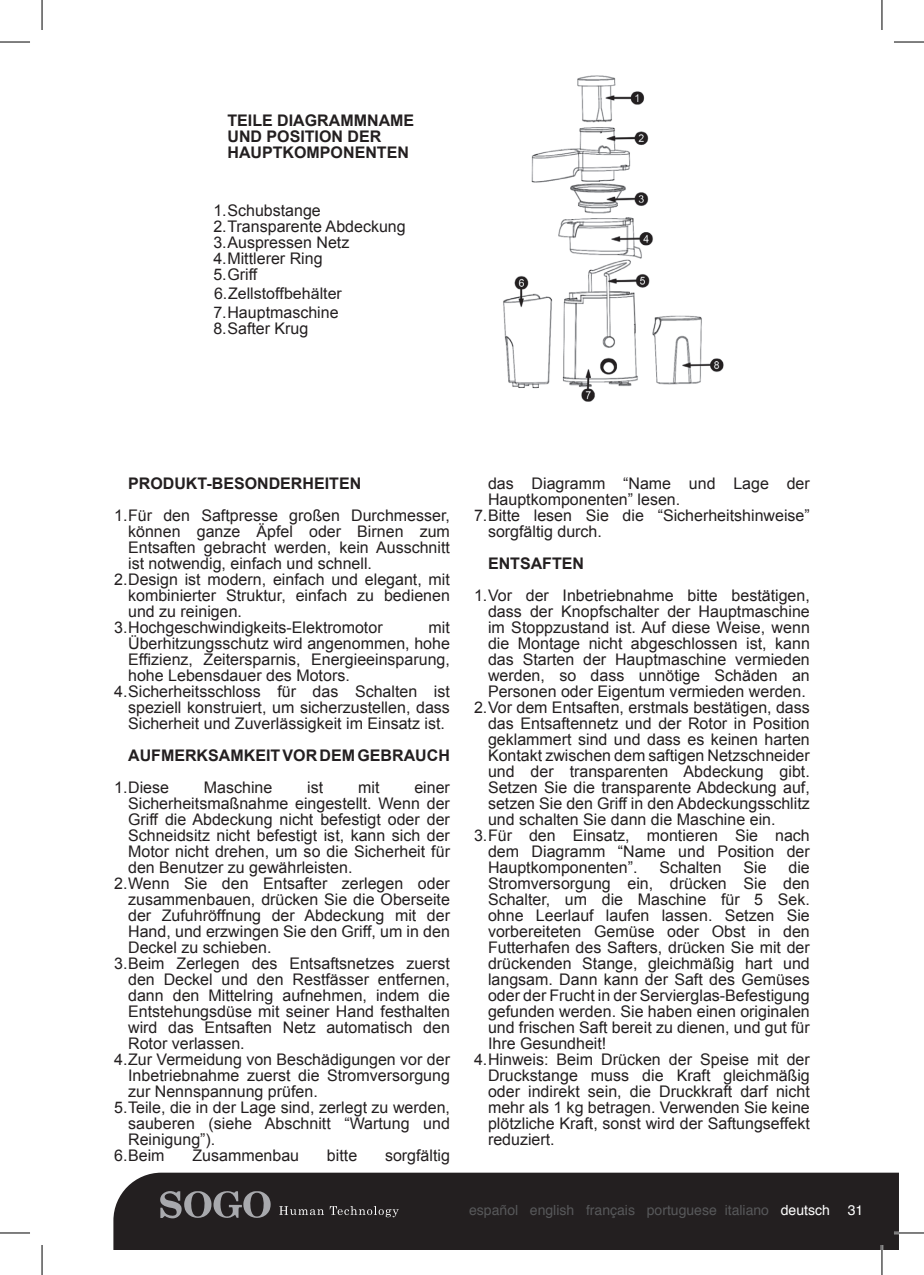
<style>
.page{position:relative;width:924px;height:1275px;background:#fff}
.page>*{position:absolute;margin:0;border:0;box-sizing:border-box;transform-origin:0 0}
.t1{font:16px/16px "Arial";color:#231f20;text-align:justify}
.t2{font:700 16px/16px "Arial";color:#231f20}
.t3{font:16px "Arial";color:#231f20}
.t4{font:14px "Helvetica";color:#57585a}
.t5{font:14px "Helvetica";color:#fff}
.s1{font-style:inherit}
.s2{color:#fff}
</style>
<div class="page">
<div style="left:113px;top:1172px;width:785px;height:78px;background:#231f20"></div>
<svg style="left:160px;top:1189px;width:111px;height:29px;background:#565456"></svg>
<svg style="left:279px;top:1206px;width:119px;height:11px"></svg>
<hr style="left:893px;top:1231px;width:30px;height:3px;background:#fff">
<hr style="left:880px;top:1245px;width:2px;height:30px;background:#fff">
<hr style="left:0;top:42px;width:30px;height:1px;background:#000">
<hr style="left:893px;top:42px;width:30px;height:1px;background:#000">
<hr style="left:0;top:1232px;width:30px;height:1px;background:#000">
<hr style="left:893px;top:1232px;width:30px;height:1px;background:#000">
<hr style="left:42px;top:0;width:1px;height:30px;background:#000">
<hr style="left:42px;top:1245px;width:1px;height:30px;background:#000">
<hr style="left:881px;top:0;width:1px;height:30px;background:#000">
<hr style="left:881px;top:1245px;width:1px;height:30px;background:#000">
<img style="left:503px;top:75px;width:221px;height:327px">
<p class="t2" style="left:227px;top:113px;width:188px">TEILE DIAGRAMMNAME<br>UND POSITION DER<br>HAUPTKOMPONENTEN</p>
<p class="t1" style="left:213px;top:202px;width:194px;text-align:left">1.Schubstange<br>2.Transparente Abdeckung<br>3.Auspressen Netz</p>
<p class="t1" style="left:213px;top:250px;width:111px">4. Mittlerer Ring<br>5.Griff</p>
<p class="t1" style="left:213px;top:304px;width:127px"><span class="s1">7</span>. Hauptmaschine<br><span class="s1">8</span>.Safter Krug</p>
<p class="t3" style="left:214px;top:282px;width:129px">6<span class="s1">.</span>Zellstoffbehälter</p>
<p class="t2" style="left:128px;top:475px;width:234px">PRODUKT-BESONDERHEITEN</p>
<p class="t1" style="left:114px;top:507px;width:337px">1. Für den Saftpresse großen Durchmesser,</p>
<p class="t1" style="left:128px;top:523px;width:323px">können ganze Äpfel oder Birnen zum</p>
<p class="t1" style="left:128px;top:539px;width:323px">Entsaften gebracht werden, kein Ausschnitt</p>
<p class="t1" style="left:128px;top:555px;width:245px">ist notwendig, einfach und schnell.</p>
<p class="t1" style="left:114px;top:571px;width:337px">2.Design ist modern, einfach und elegant, mit</p>
<p class="t1" style="left:128px;top:587px;width:323px">kombinierter Struktur, einfach zu bedienen</p>
<p class="t1" style="left:128px;top:603px;width:115px">und zu reinigen.</p>
<p class="t1" style="left:114px;top:619px;width:270px">3. Hochgeschwindigkeits-Elektromotor</p>
<p class="t1" style="left:428px;top:619px;width:23px">mit</p>
<p class="t1" style="left:128px;top:635px;width:323px">Überhitzungsschutz wird angenommen, hohe</p>
<p class="t1" style="left:128px;top:651px;width:323px">Effizienz, Zeitersparnis, Energieeinsparung,</p>
<p class="t1" style="left:128px;top:667px;width:223px">hohe Lebensdauer des Motors.</p>
<p class="t1" style="left:114px;top:683px;width:337px">4.Sicherheitsschloss für das Schalten ist</p>
<p class="t1" style="left:128px;top:699px;width:323px">speziell konstruiert, um sicherzustellen, dass</p>
<p class="t1" style="left:128px;top:715px;width:318px">Sicherheit und Zuverlässigkeit im Einsatz ist.</p>
<p class="t2" style="left:128px;top:747px;width:323px">AUFMERKSAMKEIT VOR DEM GEBRAUCH</p>
<p class="t1" style="left:114px;top:779px;width:56px">1.Diese</p>
<p class="t1" style="left:204px;top:779px;width:70px">Maschine</p>
<p class="t1" style="left:307px;top:779px;width:17px">ist</p>
<p class="t1" style="left:358px;top:779px;width:23px">mit</p>
<p class="t1" style="left:128px;top:779px;width:323px;text-indent:286px">einer Sicherheitsmaßnahme eingestellt. Wenn der Griff die Abdeckung nicht befestigt oder der Schneidsitz nicht befestigt ist, kann sich der Motor nicht drehen, um so die Sicherheit für den Benutzer zu gewährleisten.</p>
<p class="t1" style="left:114px;top:875px;width:337px">2. Wenn Sie den Entsafter zerlegen oder</p>
<p class="t1" style="left:128px;top:891px;width:323px">zusammenbauen, drücken Sie die Oberseite</p>
<p class="t1" style="left:128px;top:907px;width:323px">der Zufuhröffnung der Abdeckung mit der</p>
<p class="t1" style="left:128px;top:923px;width:323px">Hand, und erzwingen Sie den Griff, um in den</p>
<p class="t1" style="left:128px;top:939px;width:145px">Deckel zu schieben.</p>
<p class="t1" style="left:114px;top:955px;width:337px">3.Beim Zerlegen des Entsaftsnetzes zuerst</p>
<p class="t1" style="left:128px;top:971px;width:323px">den Deckel und den Restfässer entfernen,</p>
<p class="t1" style="left:128px;top:987px;width:323px">dann den Mittelring aufnehmen, indem die</p>
<p class="t1" style="left:128px;top:1003px;width:323px">Entstehungsdüse mit seiner Hand festhalten</p>
<p class="t1" style="left:128px;top:1019px;width:323px">wird das Entsaften Netz automatisch den</p>
<p class="t1" style="left:128px;top:1035px;width:118px">Rotor verlassen.</p>
<p class="t1" style="left:114px;top:1051px;width:337px">4. Zur Vermeidung von Beschädigungen vor der</p>
<p class="t1" style="left:128px;top:1067px;width:323px">Inbetriebnahme zuerst die Stromversorgung</p>
<p class="t1" style="left:128px;top:1083px;width:191px">zur Nennspannung prüfen.</p>
<p class="t1" style="left:114px;top:1099px;width:337px">5.Teile, die in der Lage sind, zerlegt zu werden,</p>
<p class="t1" style="left:128px;top:1115px;width:323px">sauberen (siehe Abschnitt “Wartung und</p>
<p class="t1" style="left:128px;top:1131px;width:89px">Reinigung”).</p>
<p class="t1" style="left:114px;top:1147px;width:52px">6.Beim</p>
<p class="t1" style="left:192px;top:1147px;width:108px">Zusammenbau</p>
<p class="t1" style="left:327px;top:1147px;width:32px">bitte</p>
<p class="t1" style="left:385px;top:1147px;width:66px">sorgfältig</p>
<p class="t1" style="left:488px;top:475px;width:323px">das Diagramm “Name und Lage der<br>Hauptkomponenten” lesen.</p>
<p class="t1" style="left:488px;top:507px;width:323px;text-indent:-14px">7. Bitte lesen Sie die “Sicherheitshinweise” sorgfältig durch.</p>
<p class="t2" style="left:488px;top:555px;width:97px">ENTSAFTEN</p>
<p class="t1" style="left:488px;top:587px;width:323px;text-indent:-14px">1. Vor der Inbetriebnahme bitte bestätigen, dass der Knopfschalter der Hauptmaschine im Stoppzustand ist. Auf diese Weise, wenn die Montage nicht abgeschlossen ist, kann das Starten der Hauptmaschine vermieden werden, so dass unnötige Schäden an Personen oder Eigentum vermieden werden.</p>
<p class="t1" style="left:488px;top:699px;width:323px;text-indent:-14px">2. Vor dem Entsaften, erstmals bestätigen, dass das Entsaftennetz und der Rotor in Position geklammert sind und dass es keinen harten Kontakt zwischen dem saftigen Netzschneider und der transparenten Abdeckung gibt.<br>Setzen Sie die transparente Abdeckung auf, setzen Sie den Griff in den Abdeckungsschlitz und schalten Sie dann die Maschine ein.</p>
<p class="t1" style="left:488px;top:827px;width:323px;text-indent:-14px">3. Für den Einsatz, montieren Sie nach dem Diagramm “Name und Position der Hauptkomponenten”.</p>
<p class="t1" style="left:659px;top:859px;width:64px">Schalten</p>
<p class="t1" style="left:743px;top:859px;width:25px">Sie</p>
<p class="t1" style="left:488px;top:859px;width:323px;text-indent:300px">die Stromversorgung ein, drücken Sie den Schalter, um die Maschine für 5 Sek. ohne Leerlauf laufen lassen. Setzen Sie vorbereiteten Gemüse oder Obst in den Futterhafen des Safters, drücken Sie mit der drückenden Stange, gleichmäßig hart und langsam. Dann kann der Saft des Gemüses oder der Frucht in der Servierglas-Befestigung gefunden werden. Sie haben einen originalen und frischen Saft bereit zu dienen, und gut für Ihre Gesundheit!</p>
<p class="t1" style="left:488px;top:1051px;width:323px;text-indent:-14px">4. Hinweis: Beim Drücken der Speise mit der Druckstange muss die Kraft gleichmäßig oder indirekt sein, die Druckkraft darf nicht mehr als 1 kg betragen. Verwenden Sie keine plötzliche Kraft, sonst wird der Saftungseffekt reduziert.</p>
<p class="t4" style="left:469px;top:1199px;width:362px">español english français portuguese italiano <span class="s2">deutsch</span></p>
<p class="t5" style="left:847px;top:1199px;width:17px">31</p>
</div>
